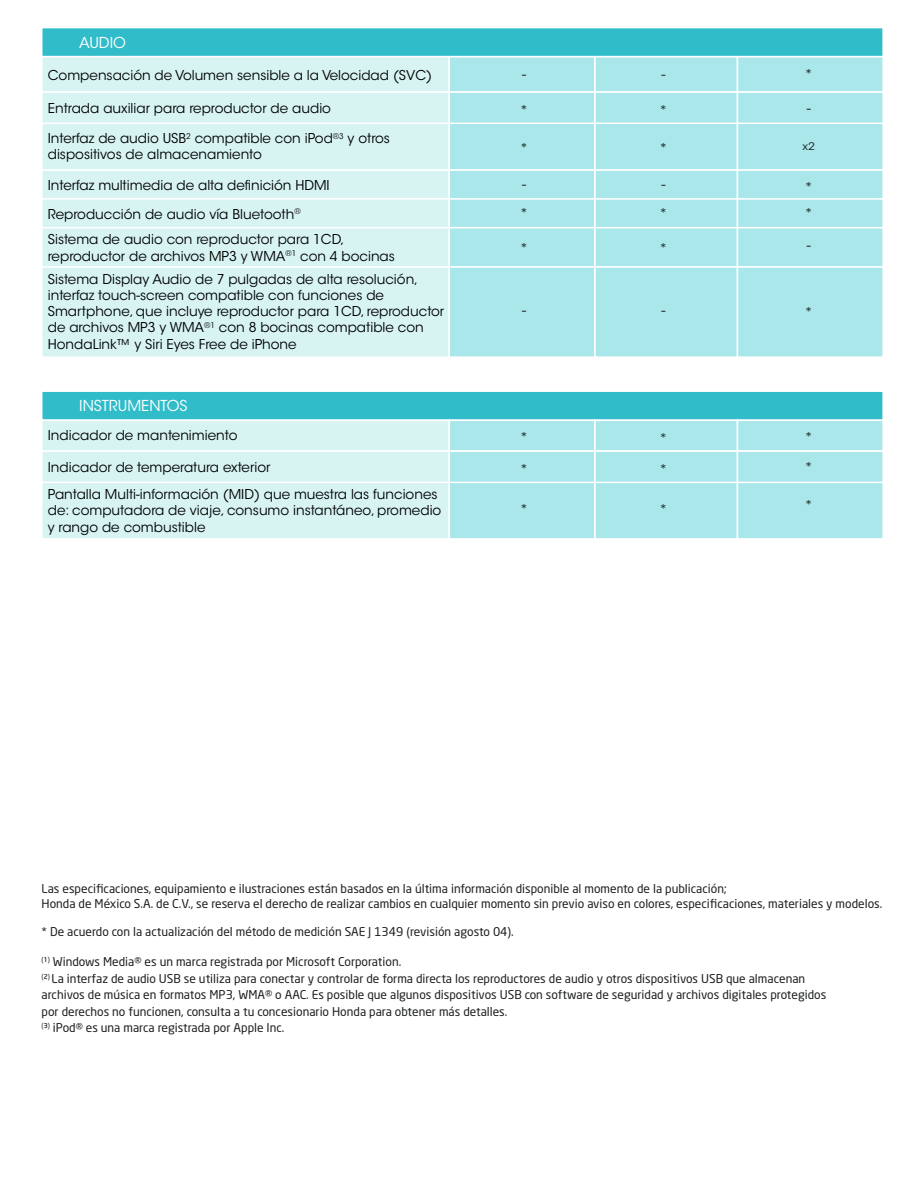
<style>
.page{position:relative;width:918px;height:1188px;background:#fff}
.page>*{position:absolute;margin:0;border:0;box-sizing:border-box;transform-origin:0 0}
.t1{font:15px "ITC Avant Garde Std";color:#fff}
.t2{font:13.5px/16.2px "ITC Avant Garde Std";color:#000}
.t3{font:13.5px "ITC Avant Garde Std";color:#1d201f;scale:1.12 1}
.t4{font:13.5px "ITC Avant Garde Std";color:#1d201f;scale:1.13 1}
.t5{font:13.2px "ITC Avant Garde Std";color:#1d201f;scale:1.13 1}
.t6{font:12px/16.5px "Neo Sans Std";color:#1d201f}
.t7{font:10.5px "ITC Avant Garde Std";color:#1d201f;scale:1.12 1}
</style>
<div class="page">
<div style="left:41px;top:27px;width:843px;height:30px;background:#31bcca;border:2px solid #fff"></div>
<div style="left:41px;top:56px;width:409px;height:37px;background:#d7f4f3;border:2px solid #fff"></div>
<div style="left:41px;top:91px;width:409px;height:34px;background:#d7f4f3;border:2px solid #fff"></div>
<div style="left:41px;top:123px;width:409px;height:48px;background:#d7f4f3;border:2px solid #fff"></div>
<div style="left:41px;top:390px;width:843px;height:31px;background:#31bcca;border:2px solid #fff"></div>
<div style="left:41px;top:420px;width:409px;height:32px;background:#d7f4f3;border:2px solid #fff"></div>
<div style="left:41px;top:450px;width:409px;height:34px;background:#d7f4f3;border:2px solid #fff"></div>
<div style="left:41px;top:482px;width:409px;height:58px;background:#d7f4f3;border:2px solid #fff"></div>
<svg style="left:448px;top:419px;width:436px;height:121px;background:#afe8eb"></svg>
<div style="left:41px;top:169px;width:409px;height:31px;background:#d7f4f3;border:2px solid #fff"></div>
<div style="left:41px;top:198px;width:409px;height:30px;background:#d7f4f3;border:2px solid #fff"></div>
<div style="left:41px;top:227px;width:409px;height:41px;background:#d7f4f3;border:2px solid #fff"></div>
<div style="left:41px;top:266px;width:409px;height:92px;background:#d7f4f3;border:2px solid #fff"></div>
<svg style="left:448px;top:55px;width:436px;height:303px;background:#ade8eb"></svg>
<p class="t1" style="left:79px;top:33px;width:48px">AUDIO</p>
<p class="t2" style="left:48px;top:67px;width:386px">Compensación de Volumen sensible a la Velocidad (SVC)</p>
<p class="t3" style="left:522px;top:66px;width:5px">-</p>
<p class="t5" style="left:661px;top:66px;width:5px">-</p>
<p class="t3" style="left:804px;top:66px;width:10px">*</p>
<p class="t2" style="left:48px;top:100px;width:285px">Entrada auxiliar para reproductor de audio</p>
<p class="t3" style="left:520px;top:102px;width:10px">*</p>
<p class="t5" style="left:659px;top:103px;width:10px">*</p>
<p class="t3" style="left:807px;top:100px;width:5px">-</p>
<p class="t2" style="left:48px;top:130px;width:344px">Interfaz de audio USB<sup>2</sup> compatible con iPod<sup>®3</sup> y otros dispositivos de almacenamiento</p>
<p class="t3" style="left:520px;top:140px;width:10px">*</p>
<p class="t4" style="left:659px;top:140px;width:10px">*</p>
<p class="t7" style="left:803px;top:140px;width:13px">x2</p>
<p class="t2" style="left:48px;top:177px;width:283px">Interfaz multimedia de alta definición HDMI</p>
<p class="t3" style="left:522px;top:176px;width:5px">-</p>
<p class="t5" style="left:661px;top:177px;width:5px">-</p>
<p class="t3" style="left:804px;top:179px;width:10px">*</p>
<p class="t2" style="left:48px;top:206px;width:254px">Reproducción de audio vía Bluetooth<sup>®</sup></p>
<p class="t3" style="left:520px;top:205px;width:10px">*</p>
<p class="t5" style="left:659px;top:205px;width:10px">*</p>
<p class="t3" style="left:804px;top:205px;width:10px">*</p>
<p class="t2" style="left:48px;top:232px;width:349px">Sistema de audio con reproductor para 1CD, reproductor de archivos MP3 y WMA<sup>®1</sup> con 4 bocinas</p>
<p class="t3" style="left:520px;top:240px;width:10px">*</p>
<p class="t5" style="left:659px;top:240px;width:10px">*</p>
<p class="t3" style="left:807px;top:236px;width:5px">-</p>
<p class="t2" style="left:48px;top:271px;width:398px">Sistema Display Audio de 7 pulgadas de alta resolución, interfaz touch-screen compatible con funciones de Smartphone, que incluye reproductor para 1CD, reproductor de archivos MP3 y WMA<sup>®1</sup> con 8 bocinas compatible con HondaLink™ y Siri Eyes Free de iPhone</p>
<p class="t3" style="left:522px;top:302px;width:5px">-</p>
<p class="t5" style="left:661px;top:302px;width:5px">-</p>
<p class="t3" style="left:804px;top:304px;width:10px">*</p>
<p class="t1" style="left:79px;top:397px;width:110px">INSTRUMENTOS</p>
<p class="t2" style="left:48px;top:427px;width:191px">Indicador de mantenimiento</p>
<p class="t3" style="left:520px;top:429px;width:10px">*</p>
<p class="t5" style="left:659px;top:430px;width:10px">*</p>
<p class="t3" style="left:804px;top:429px;width:10px">*</p>
<p class="t2" style="left:48px;top:459px;width:224px">Indicador de temperatura exterior</p>
<p class="t3" style="left:520px;top:461px;width:10px">*</p>
<p class="t5" style="left:659px;top:462px;width:10px">*</p>
<p class="t3" style="left:804px;top:459px;width:10px">*</p>
<p class="t2" style="left:48px;top:486px;width:395px">Pantalla Multi-información (MID) que muestra las funciones de: computadora de viaje, consumo instantáneo, promedio y rango de combustible</p>
<p class="t3" style="left:804px;top:497px;width:10px">*</p>
<p class="t3" style="left:520px;top:500px;width:10px">*</p>
<p class="t5" style="left:659px;top:501px;width:10px">*</p>
<p class="t6" style="left:42px;top:881px;width:842px;line-height:14.4px">Las especificaciones, equipamiento e ilustraciones están basados en la última información disponible al momento de la publicación;<br>Honda de México S.A. de C.V., se reserva el derecho de realizar cambios en cualquier momento sin previo aviso en colores, especificaciones, materiales y modelos.</p>
<p class="t6" style="left:42px;top:923px;width:474px">* De acuerdo con la actualización del método de medición SAE J 1349 (revisión agosto 04).</p>
<p class="t6" style="left:42px;top:953px;width:786px"><sup>(</sup>1<sup>)</sup> Windows Media® es un marca registrada por Microsoft Corporation.<br><sup>(</sup>2<sup>)</sup> La interfaz de audio USB se utiliza para conectar y controlar de forma directa los reproductores de audio y otros dispositivos USB que almacenan archivos de música en formatos MP3, WMA® o AAC. Es posible que algunos dispositivos USB con software de seguridad y archivos digitales protegidos por derechos no funcionen, consulta a tu concesionario Honda para obtener más detalles.<br><sup>(</sup>3<sup>)</sup> iPod® es una marca registrada por Apple Inc.</p>
</div>
